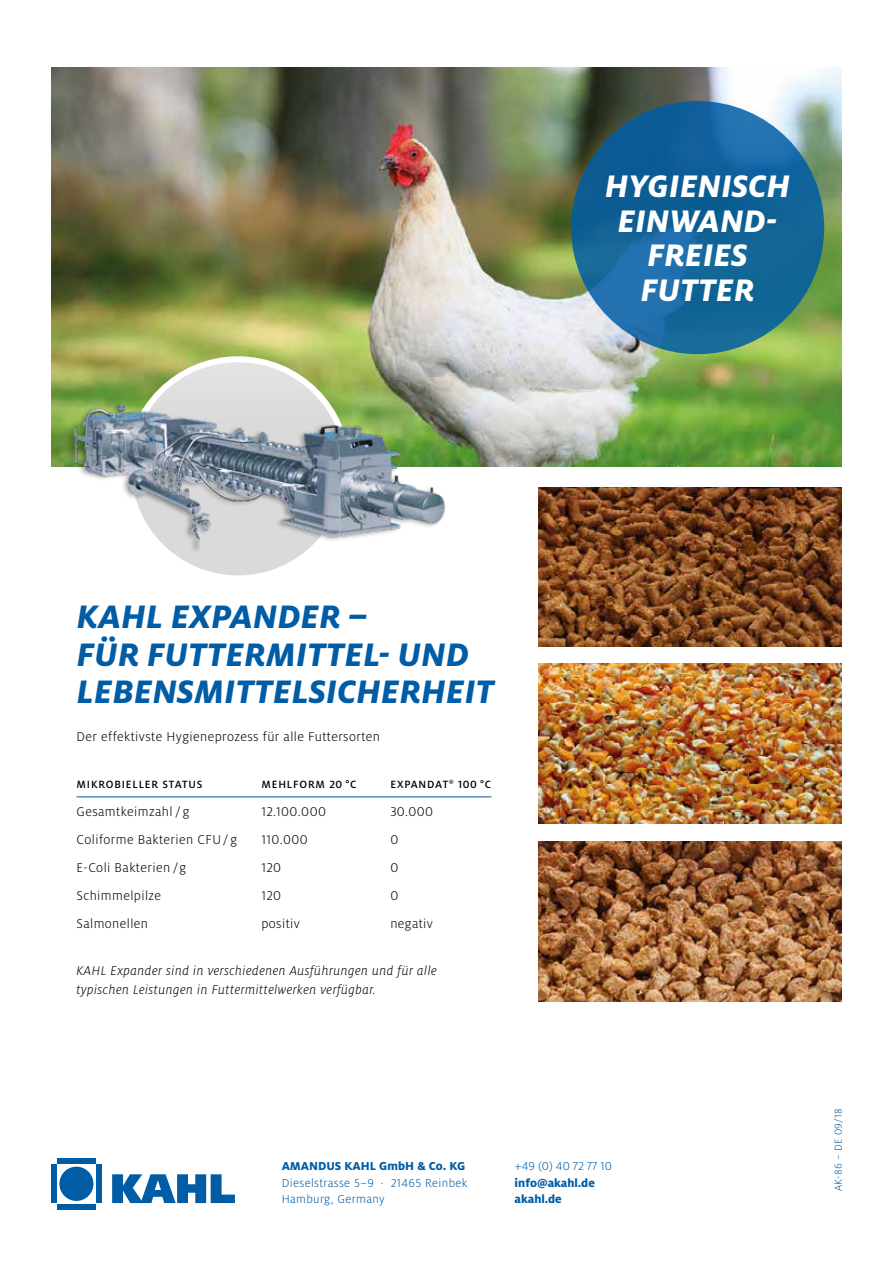
<style>
.page{position:relative;width:893px;height:1263px;background:#fff}
.page>*{position:absolute;margin:0;border:0;box-sizing:border-box;transform-origin:0 0}
.t1{font:italic 800 36px/37.5px "Milo OT";letter-spacing:.005em;color:#005ca5}
.t2{font:italic 800 34.5px/34.5px "Milo OT";letter-spacing:.005em;color:#fff;text-align:center}
.t3{font:300 14.1px/28.2px "Milo OT";letter-spacing:.03em;color:#000}
.t4{font:italic 300 14.1px/18.8px "Milo OT";letter-spacing:.03em;color:#000}
.t5{font:300 12.75px/16.5px "Milo OT";letter-spacing:.03em;color:#005ca5}
.t6{font:800 12.75px/16.5px "Milo OT";color:#005ca5}
.t7{font:500 11.7px "Milo OT";letter-spacing:.07em;color:#000}
.t8{font:300 11.25px "Milo OT";letter-spacing:.03em;color:#005ca5}
</style>
<div class="page">
<img style="left:51px;top:68px;width:791px;height:399px">
<svg style="left:571px;top:101px;width:253px;height:253px;background:#13649b"></svg>
<img style="left:538px;top:842px;width:304px;height:159px">
<img style="left:538px;top:664px;width:304px;height:159px">
<img style="left:538px;top:488px;width:304px;height:159px">
<div style="left:126px;top:356px;width:225px;height:225px;background:#fff;border-radius:50%"></div>
<div style="left:132px;top:362px;width:213px;height:213px;background:#dadada;border-radius:50%"></div>
<hr style="left:77px;top:797px;width:415px;height:1px;background:#005ca5">
<img style="left:72px;top:394px;width:374px;height:163px">
<svg style="left:112px;top:1174px;width:123px;height:29px"></svg>
<div style="left:59px;top:1167px;width:34px;height:34px;background:#005ca5;border-radius:50%"></div>
<div style="left:51px;top:1165px;width:5px;height:38px;background:#005ca5"></div>
<div style="left:96px;top:1165px;width:6px;height:38px;background:#005ca5"></div>
<div style="left:57px;top:1158px;width:38px;height:5px;background:#005ca5"></div>
<div style="left:57px;top:1204px;width:38px;height:5px;background:#005ca5"></div>
<h2 class="t2" style="left:605px;top:169px;width:187px">HYGIENISCH<br>EINWAND-<br>FREIES<br>FUTTER</h2>
<h1 class="t1" style="left:77px;top:598px;width:419px">KAHL EXPANDER –<br>FÜR FUTTERMITTEL- UND<br>LEBENSMITTELSICHERHEIT</h1>
<p class="t3" style="left:77px;top:722px;width:305px">Der effektivste Hygieneprozess für alle Futtersorten</p>
<p class="t7" style="left:77px;top:777px;width:127px">MIKROBIELLER STATUS</p>
<p class="t7" style="left:261px;top:777px;width:97px">MEHLFORM 20 °C</p>
<p class="t7" style="left:390px;top:777px;width:102px">EXPANDAT<sup>®</sup> 100 °C</p>
<p class="t3" style="left:77px;top:797px;width:162px">Gesamtkeimzahl / g<br>Coliforme Bakterien CFU / g</p>
<p class="t3" style="left:261px;top:797px;width:66px">12.100.000<br>110.000<br>120<br>120<br>positiv</p>
<p class="t3" style="left:390px;top:797px;width:44px">30.000<br>0<br>0<br>0 negativ</p>
<p class="t3" style="left:77px;top:854px;width:111px">E-Coli Bakterien /g<br>Schimmelpilze<br>Salmonellen</p>
<p class="t4" style="left:77px;top:961px;width:362px">KAHL Expander sind in verschiedenen Ausführungen und für alle typischen Leistungen in Futtermittelwerken verfügbar.</p>
<p class="t6" style="left:282px;top:1158px;width:185px">AMANDUS KAHL GmbH &amp; Co. KG</p>
<p class="t5" style="left:282px;top:1174px;width:187px">Dieselstrasse 5–9 · 21465 Reinbek<br>Hamburg, Germany</p>
<p class="t5" style="left:515px;top:1158px;width:99px">+49 (0) 40 72 77 10</p>
<p class="t6" style="left:515px;top:1174px;width:82px">info@akahl.de akahl.de</p>
<p class="t8" style="left:832px;top:1191px;width:84px;rotate:-90deg">AK-86 – DE 09/18</p>
</div>
